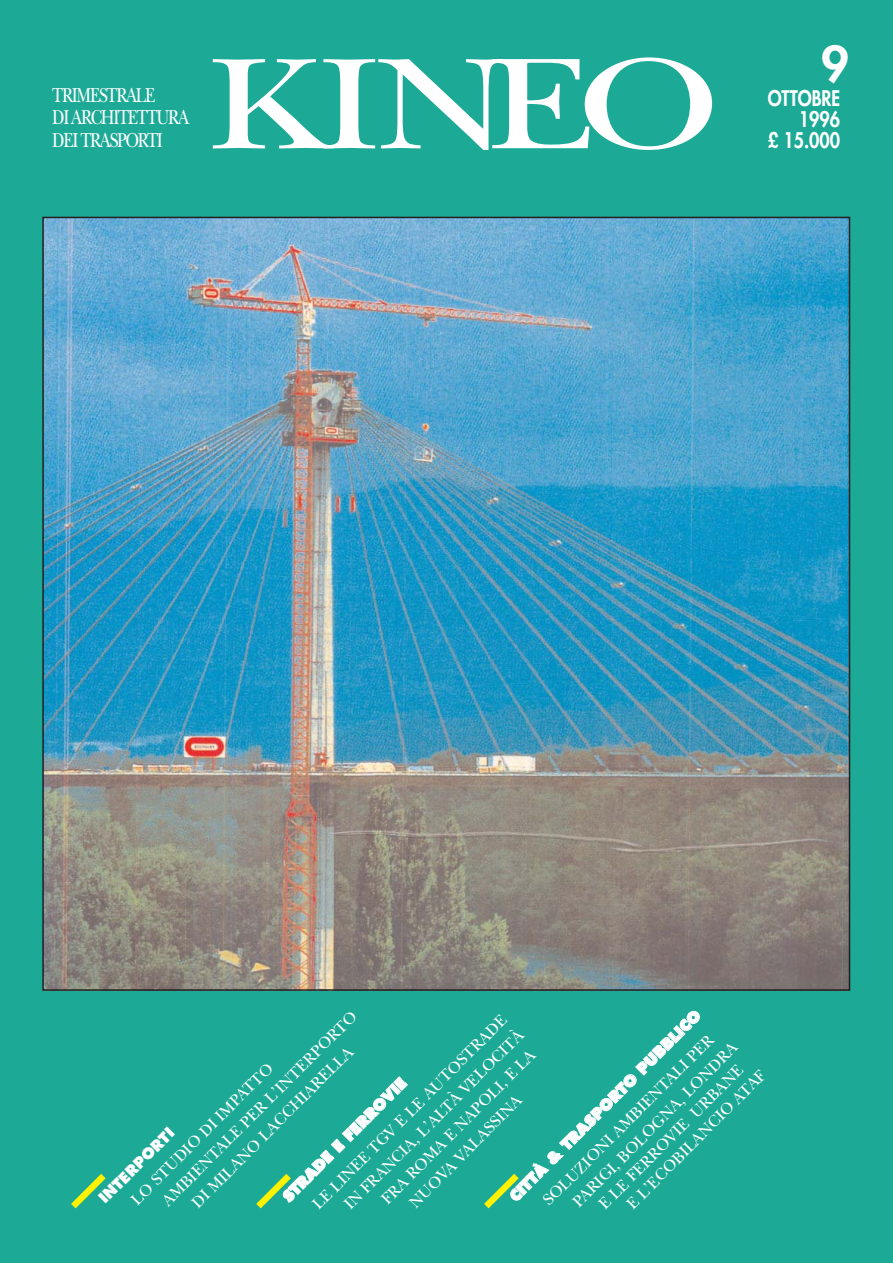
<style>
.page{position:relative;width:893px;height:1263px;background:#fff}
.page>*{position:absolute;margin:0;border:0;box-sizing:border-box;transform-origin:0 0}
.t1{font:135px "New Baskerville";letter-spacing:-.075em;color:#fff;scale:1.3 1}
.t2{font:800 48px "Futura";color:#fff}
.t3{font:21px/22.5px "New Baskerville";letter-spacing:-.08em;color:#fff;scale:.8 1}
.t4{font:800 21px/21px "Futura";color:#fff;text-align:right;scale:.85 1}
.t5{font:16.5px/22.2px "New Baskerville";color:#fff}
.t6{font:800 15px "Futura";color:#fff}
</style>
<div class="page">
<div style="left:0;top:1px;width:893px;height:1262px;background:#1caa96"></div>
<img style="left:45px;top:220px;width:802px;height:768px">
<svg style="left:71px;top:1174px;width:35px;height:34px"></svg>
<svg style="left:256px;top:1174px;width:35px;height:34px"></svg>
<svg style="left:484px;top:1174px;width:35px;height:34px"></svg>
<p class="t3" style="left:52px;top:86px;width:173px">TRIMESTRALE<br>DI ARCHITETTURA<br>DEI TRASPORTI</p>
<h1 class="t1" style="left:208px;top:56px;width:395px">KINEO</h1>
<h2 class="t2" style="left:821px;top:42px;width:29px">9</h2>
<p class="t4" style="left:768px;top:89px;width:87px">OTTOBRE<br>1996<br>£ 15.000</p>
<p class="t6" style="left:507px;top:1194px;width:265px;rotate:-45deg">CITTÀ &amp; TRASPORTO PUBBLICO</p>
<p class="t5" style="left:158px;top:1197px;width:270px;rotate:-45deg">AMBIENTALE PER L’INTERPORTO</p>
<p class="t5" style="left:309px;top:1200px;width:269px;rotate:-45deg">LE LINEE TGV E LE AUTOSTRADE</p>
<p class="t5" style="left:340px;top:1200px;width:248px;rotate:-45deg">IN FRANCIA, L’ALTÀ VELOCITÀ</p>
<p class="t5" style="left:553px;top:1182px;width:227px;text-indent:-20px;rotate:-45deg">SOLUZIONI AMBIENTALI PER<br>PARIGI, BOLOGNA, LONDRA</p>
<p class="t5" style="left:188px;top:1199px;width:222px;rotate:-45deg">DI MILANO LACCHIARELLA</p>
<p class="t5" style="left:377px;top:1195px;width:212px;rotate:-45deg">FRA ROMA E NAPOLI, E LA</p>
<p class="t5" style="left:127px;top:1196px;width:195px;rotate:-45deg">LO STUDIO DI IMPATTO</p>
<p class="t5" style="left:610px;top:1187px;width:190px;line-height:19.8px;text-indent:-20px;rotate:-45deg">E LE FERROVIE URBANE<br>E L’ECOBILANCIO ATAF</p>
<p class="t6" style="left:280px;top:1194px;width:169px;rotate:-45deg">STRADE E FERROVIE</p>
<p class="t5" style="left:405px;top:1198px;width:153px;rotate:-45deg">NUOVA VALASSINA</p>
<p class="t6" style="left:97px;top:1196px;width:101px;rotate:-45deg">INTERPORTI</p>
</div>
